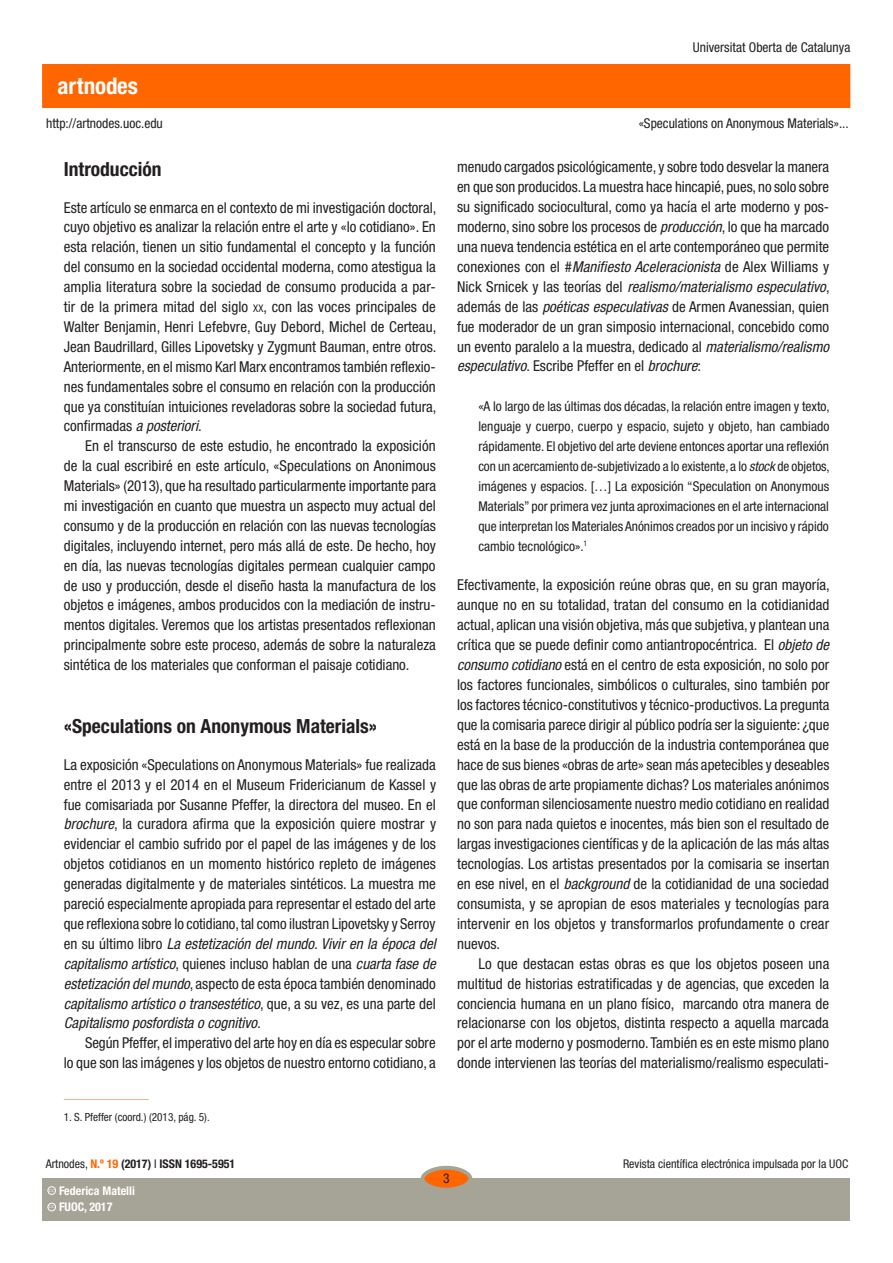
<style>
.page{position:relative;width:893px;height:1263px;background:#fff}
.page>*{position:absolute;margin:0;border:0;box-sizing:border-box;transform-origin:0 0}
.t1{font:700 condensed 22.95px "Helvetica Neue LT Std";color:#fff}
.SUBTITOLS{font:700 condensed 19.5px "Helvetica Neue LT Std";color:#231f20}
.text_general_primerp{font:condensed 15px/20px "Helvetica Neue LT Std";color:#231f20;text-align:justify}
.text_general{font:condensed 15px/20px "Helvetica Neue LT Std";color:#231f20;text-align:justify}
.TEXTCITAT{font:condensed 13.5px/20px "Helvetica Neue LT Std";color:#231f20;text-align:justify}
.t2{font:condensed 12px "Helvetica Neue LT Std";color:#231f20}
.t3{font:700 condensed 12px "Helvetica Neue LT Std";color:#231f20}
.t4{font:700 condensed 12px "Helvetica Neue LT Std";color:#fff}
._04_NOTAS1{font:condensed 11.25px "Helvetica Neue LT Std";color:#231f20}
.t5{font:600 3.9px "Adobe Caslon Pro";color:#fff}
.s1{font-size:10.5px}
.s2{font-style:italic}
.s3{font-weight:400}
.s4{color:#f60}
</style>
<div class="page">
<div style="left:43px;top:65px;width:807px;height:42px;background:#f60"></div>
<div style="left:43px;top:1178px;width:807px;height:42px;background:#a6a397"></div>
<div style="left:422px;top:1168px;width:48px;height:21px;background:#f60;border-radius:50%"></div>
<div style="left:421px;top:1166px;width:51px;height:25px;border:4px solid #a6a397;border-radius:50%"></div>
<div style="left:48px;top:1203px;width:8px;height:8px;border:1px solid #fff;border-radius:50%"></div>
<div style="left:48px;top:1186px;width:8px;height:8px;border:1px solid #fff;border-radius:50%"></div>
<hr style="left:64px;top:1099px;width:85px;height:1px;background:#ffb280">
<h1 class="t1" style="left:58px;top:72px;width:82px">artnodes</h1>
<p class="TEXTCITAT" style="left:46px;top:113px;width:118px">http://artnodes.uoc.edu</p>
<p class="SUBTITOLS" style="left:64px;top:157px;width:99px">Introducción</p>
<p class="text_general_primerp" style="left:64px;top:197px;width:374px">Este artículo se enmarca en el contexto de mi investigación doctoral, cuyo objetivo es analizar la relación entre el arte y «lo cotidiano». En esta relación, tienen un sitio fundamental el concepto y la función del consumo en la sociedad occidental moderna, como atestigua la amplia literatura sobre la sociedad de consumo producida a par&shy;tir de la primera mitad del siglo <span class="s1">xx</span>, con las voces principales de Walter Benjamin, Henri Lefebvre, Guy Debord, Michel de Certeau, Jean Baudrillard, Gilles Lipovetsky y Zygmunt Bauman, entre otros.<br>Anteriormente, en el mismo Karl Marx encontramos también reflexio&shy;nes fundamentales sobre el consumo en relación con la producción que ya constituían intuiciones reveladoras sobre la sociedad futura, confirmadas <span class="s2">a posteriori</span>.</p>
<p class="text_general" style="left:64px;top:436px;width:374px;text-indent:21px">En el transcurso de este estudio, he encontrado la exposición de la cual escribiré en este artículo, «Speculations on Anonimous Materials» (2013), que ha resultado particularmente importante para mi investigación en cuanto que muestra un aspecto muy actual del consumo y de la producción en relación con las nuevas tecnologías digitales, incluyendo internet, pero más allá de este. De hecho, hoy en día, las nuevas tecnologías digitales permean cualquier campo de uso y producción, desde el diseño hasta la manufactura de los objetos e imágenes, ambos producidos con la mediación de instru&shy;mentos digitales. Veremos que los artistas presentados reflexionan principalmente sobre este proceso, además de sobre la naturaleza sintética de los materiales que conforman el paisaje cotidiano.</p>
<p class="SUBTITOLS" style="left:64px;top:714px;width:315px">«Speculations on Anonymous Materials»</p>
<p class="text_general_primerp" style="left:64px;top:754px;width:374px">La exposición «Speculations on Anonymous Materials» fue realizada entre el 2013 y el 2014 en el Museum Fridericianum de Kassel y fue comisariada por Susanne Pfeffer, la directora del museo. En el <span class="s2">brochure</span>, la curadora afirma que la exposición quiere mostrar y evidenciar el cambio sufrido por el papel de las imágenes y de los objetos cotidianos en un momento histórico repleto de imágenes generadas digitalmente y de materiales sintéticos. La muestra me pareció especialmente apropiada para representar el estado del arte que reflexiona sobre lo cotidiano, tal como ilustran Lipovetsky y Serroy en su último libro <span class="s2">La estetización del mundo. Vivir en la época del capitalismo artístico</span>, quienes incluso hablan de una <span class="s2">cuarta fase de estetización del mundo</span>, aspecto de esta época también denominado <span class="s2">capitalismo artístico o transestético</span>, que, a su vez, es una parte del <span class="s2">Capitalismo posfordista o cognitivo.</span></p>
<p class="text_general" style="left:64px;top:1033px;width:374px;text-align:right">Según Pfeffer, el imperativo del arte hoy en día es especular sobre<br>lo que son las imágenes y los objetos de nuestro entorno cotidiano, a</p>
<p class="_04_NOTAS1" style="left:64px;top:1111px;width:147px">1. S. Pfeffer (coord.) (2013, pág. 5).</p>
<p class="TEXTCITAT" style="left:693px;top:37px;width:159px">Universitat Oberta de Catalunya</p>
<p class="TEXTCITAT" style="left:639px;top:113px;width:212px">«Speculations on Anonymous Materials»...</p>
<p class="text_general" style="left:457px;top:157px;width:374px">menudo cargados psicológicamente, y sobre todo desvelar la manera en que son producidos. La muestra hace hincapié, pues, no solo sobre su significado sociocultural, como ya hacía el arte moderno y pos&shy;moderno, sino sobre los procesos de <span class="s2">producción</span>, lo que ha marcado una nueva tendencia estética en el arte contemporáneo que permite conexiones con el #<span class="s2">Manifiesto Aceleracionista</span> de Alex Williams y Nick Srnicek y las teorías del <span class="s2">realismo/materialismo especulativo</span>, además de las <span class="s2">poéticas especulativas</span> de Armen Avanessian, quien fue moderador de un gran simposio internacional, concebido como un evento paralelo a la muestra, dedicado al <span class="s2">materialismo/realismo especulativo</span>. Escribe Pfeffer en el <span class="s2">brochure</span>:</p>
<p class="TEXTCITAT" style="left:478px;top:396px;width:353px">«A lo largo de las últimas dos décadas, la relación entre imagen y texto, lenguaje y cuerpo, cuerpo y espacio, sujeto y objeto, han cambiado rápidamente. El objetivo del arte deviene entonces aportar una reflexión con un acercamiento de-subjetivizado a lo existente, a lo <span class="s2">stock</span> de objetos, imágenes y espacios. […] La exposición “Speculation on Anonymous Materials” por primera vez junta aproximaciones en el arte internacional que interpretan los Materiales Anónimos creados por un incisivo y rápido cambio tecnológico».<sup>1</sup></p>
<p class="text_general_primerp" style="left:457px;top:575px;width:374px">Efectivamente, la exposición reúne obras que, en su gran mayoría, aunque no en su totalidad, tratan del consumo en la cotidianidad actual, aplican una visión objetiva, más que subjetiva, y plantean una crítica que se puede definir como antiantropocéntrica. El <span class="s2">objeto de consumo cotidiano</span> está en el centro de esta exposición, no solo por los factores funcionales, simbólicos o culturales, sino también por los factores técnico-constitutivos y técnico-productivos. La pregunta que la comisaria parece dirigir al público podría ser la siguiente: ¿que está en la base de la producción de la industria contemporánea que hace de sus bienes «obras de arte» sean más apetecibles y deseables que las obras de arte propiamente dichas? Los materiales anónimos que conforman silenciosamente nuestro medio cotidiano en realidad no son para nada quietos e inocentes, más bien son el resultado de largas investigaciones científicas y de la aplicación de las más altas tecnologías. Los artistas presentados por la comisaria se insertan en ese nivel, en el <span class="s2">background</span> de la cotidianidad de una sociedad consumista, y se apropian de esos materiales y tecnologías para intervenir en los objetos y transformarlos profundamente o crear nuevos.</p>
<p class="text_general" style="left:457px;top:953px;width:374px;text-indent:21px">Lo que destacan estas obras es que los objetos poseen una multitud de historias estratificadas y de agencias, que exceden la conciencia humana en un plano físico, marcando otra manera de relacionarse con los objetos, distinta respecto a aquella marcada por el arte moderno y posmoderno. También es en este mismo plano donde intervienen las teorías del materialismo/realismo especulati-</p>
<p class="t3" style="left:46px;top:1157px;width:191px"><span class="s3">Artnodes,</span> <span class="s4">N.º 19</span> (2017) <span class="s3">I</span> ISSN 1695-5951</p>
<p class="t5" style="left:49px;top:1205px;width:7px">CC</p>
<p class="t4" style="left:59px;top:1200px;width:55px">FUOC, 2017</p>
<p class="t4" style="left:59px;top:1183px;width:77px">Federica Matelli</p>
<p class="t5" style="left:49px;top:1188px;width:7px">CC</p>
<p class="TEXTCITAT" style="left:443px;top:1168px;width:8px">3</p>
<p class="t2" style="left:623px;top:1157px;width:227px">Revista científica electrónica impulsada por la UOC</p>
</div>
